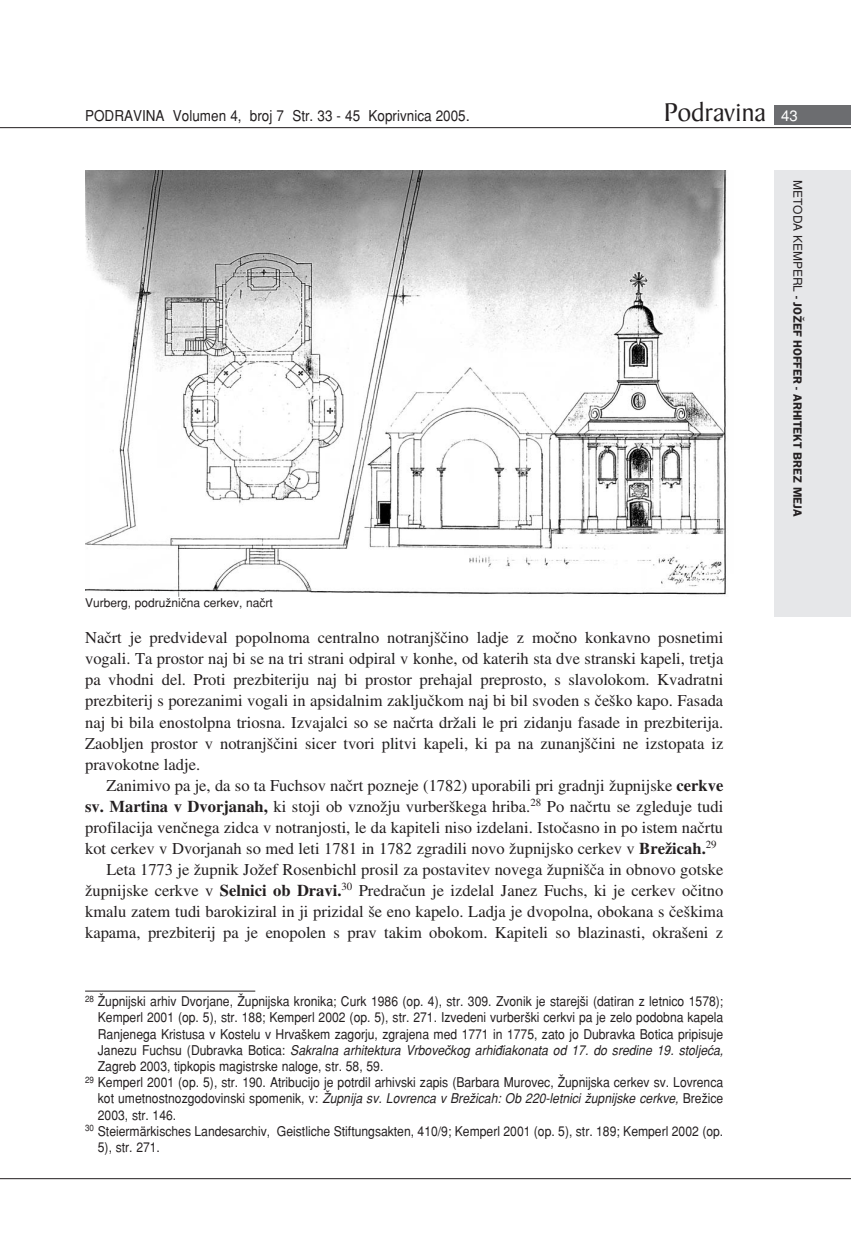
<style>
.page{position:relative;width:851px;height:1234px;background:#fff}
.page>*{position:absolute;margin:0;border:0;box-sizing:border-box;transform-origin:0 0}
.t1{font:500 27.6px "MER Baker Signet";color:#231f20}
.t2{font:500 16.5px/21px "MER Times";color:#231f20;text-align:justify}
.t3{font:500 15px "MER Helvetica";color:#231f20;scale:.9 1}
.t4{font:500 13.5px "MER Helvetica";color:#231f20;scale:.9 1}
.t5{font:italic 500 13.5px "MER Helvetica";color:#231f20;scale:.9 1}
.t6{font:700 12px "MER Franklin Gothic";letter-spacing:-.005em;color:#231f20}
.t7{font:500 12px "MER Helvetica";color:#231f20}
.s1{font-family:"MER Helvetica";font-size:15px;color:#fff}
.s2{font-weight:700}
.s3{font-style:normal}
.s4{font-family:"MER Helvetica";font-weight:500}
</style>
<div class="page">
<div style="left:774px;top:105px;width:76px;height:19px;background:#6c6d70"></div>
<div style="left:774px;top:170px;width:76px;height:447px;background:#e6e7e9"></div>
<hr style="left:0;top:127px;width:850px;height:1px;background:#231f20">
<hr style="left:0;top:1177px;width:850px;height:1px;background:#231f20">
<img style="left:85px;top:170px;width:642px;height:426px">
<hr style="left:85px;top:990px;width:170px;height:1px;background:#231f20">
<p class="t3" style="left:85px;top:109px;width:429px">PODRAVINA Volumen 4, broj 7 Str. 33 - 45 Koprivnica 2005.</p>
<h1 class="t1" style="left:664px;top:101px;width:135px">Podravina <span class="s1">43</span></h1>
<p class="t7" style="left:85px;top:598px;width:189px">Vurberg, podružnična cerkev, načrt</p>
<p class="t2" style="left:85px;top:629px;width:639px">Načrt je predvideval popolnoma centralno notranjščino ladje z močno konkavno posnetimi vogali. Ta prostor naj bi se na tri strani odpiral v konhe, od katerih sta dve stranski kapeli, tretja pa vhodni del. Proti prezbiteriju naj bi prostor prehajal preprosto, s slavolokom. Kvadratni prezbiterij s porezanimi vogali in apsidalnim zaključkom naj bi bil svoden s češko kapo. Fasada naj bi bila enostolpna triosna. Izvajalci so se načrta držali le pri zidanju fasade in prezbiterija.<br>Zaobljen prostor v notranjščini sicer tvori plitvi kapeli, ki pa na zunanjščini ne izstopata iz pravokotne ladje.</p>
<p class="t2" style="left:106px;top:776px;width:618px">Zanimivo pa je, da so ta Fuchsov načrt pozneje (1782) uporabili pri gradnji župnijske <span class="s2">cerkve</span></p>
<p class="t2" style="left:85px;top:797px;width:639px"><span class="s2">sv. Martina v Dvorjanah,</span> ki stoji ob vznožju vurberškega hriba.<sup>28</sup> Po načrtu se zgleduje tudi</p>
<p class="t2" style="left:85px;top:818px;width:639px">profilacija venčnega zidca v notranjosti, le da kapiteli niso izdelani. Istočasno in po istem načrtu</p>
<p class="t2" style="left:85px;top:839px;width:633px">kot cerkev v Dvorjanah so med leti 1781 in 1782 zgradili novo župnijsko cerkev v <span class="s2">Brežicah.</span><sup>29</sup></p>
<p class="t2" style="left:106px;top:860px;width:618px">Leta 1773 je župnik Jožef Rosenbichl prosil za postavitev novega župnišča in obnovo gotske</p>
<p class="t2" style="left:85px;top:881px;width:639px">župnijske cerkve v <span class="s2">Selnici ob Dravi.</span><sup>30</sup> Predračun je izdelal Janez Fuchs, ki je cerkev očitno</p>
<p class="t2" style="left:85px;top:902px;width:639px">kmalu zatem tudi barokiziral in ji prizidal še eno kapelo. Ladja je dvopolna, obokana s češkima</p>
<p class="t2" style="left:85px;top:923px;width:639px">kapama, prezbiterij pa je enopolen s prav takim obokom. Kapiteli so blazinasti, okrašeni z</p>
<p class="t4" style="left:85px;top:995px;width:710px"><sup>28</sup> Župnijski arhiv Dvorjane, Župnijska kronika; Curk 1986 (op. 4), str. 309. Zvonik je starejši (datiran z letnico 1578);</p>
<p class="t4" style="left:98px;top:1012px;width:696px">Kemperl 2001 (op. 5), str. 188; Kemperl 2002 (op. 5), str. 271. Izvedeni vurberški cerkvi pa je zelo podobna kapela</p>
<p class="t4" style="left:98px;top:1028px;width:696px">Ranjenega Kristusa v Kostelu v Hrvaškem zagorju, zgrajena med 1771 in 1775, zato jo Dubravka Botica pripisuje</p>
<p class="t5" style="left:98px;top:1044px;width:696px"><span class="s3">Janezu Fuchsu (Dubravka Botica:</span> Sakralna arhitektura Vrbovečkog arhiđiakonata od 17. do sredine 19. stoljeća,</p>
<p class="t4" style="left:98px;top:1060px;width:319px">Zagreb 2003, tipkopis magistrske naloge, str. 58, 59.</p>
<p class="t4" style="left:85px;top:1076px;width:710px"><sup>29</sup> Kemperl 2001 (op. 5), str. 190. Atribucijo je potrdil arhivski zapis (Barbara Murovec, Župnijska cerkev sv. Lovrenca</p>
<p class="t5" style="left:98px;top:1093px;width:696px"><span class="s3">kot umetnostnozgodovinski spomenik, v:</span> Župnija sv. Lovrenca v Brežicah: Ob 220-letnici župnijske cerkve, <span class="s3">Brežice</span></p>
<p class="t4" style="left:98px;top:1109px;width:89px">2003, str. 146.</p>
<p class="t4" style="left:85px;top:1125px;width:710px"><sup>30</sup> Steiermärkisches Landesarchiv, Geistliche Stiftungsakten, 410/9; Kemperl 2001 (op. 5), str. 189; Kemperl 2002 (op.</p>
<p class="t4" style="left:98px;top:1141px;width:71px">5), str. 271.</p>
<p class="t6" style="left:801px;top:180px;width:338px;rotate:90deg"><span class="s4">METODA KEMPERL</span> - JOŽEF HOFFER - ARHITEKT BREZ MEJA</p>
</div>
